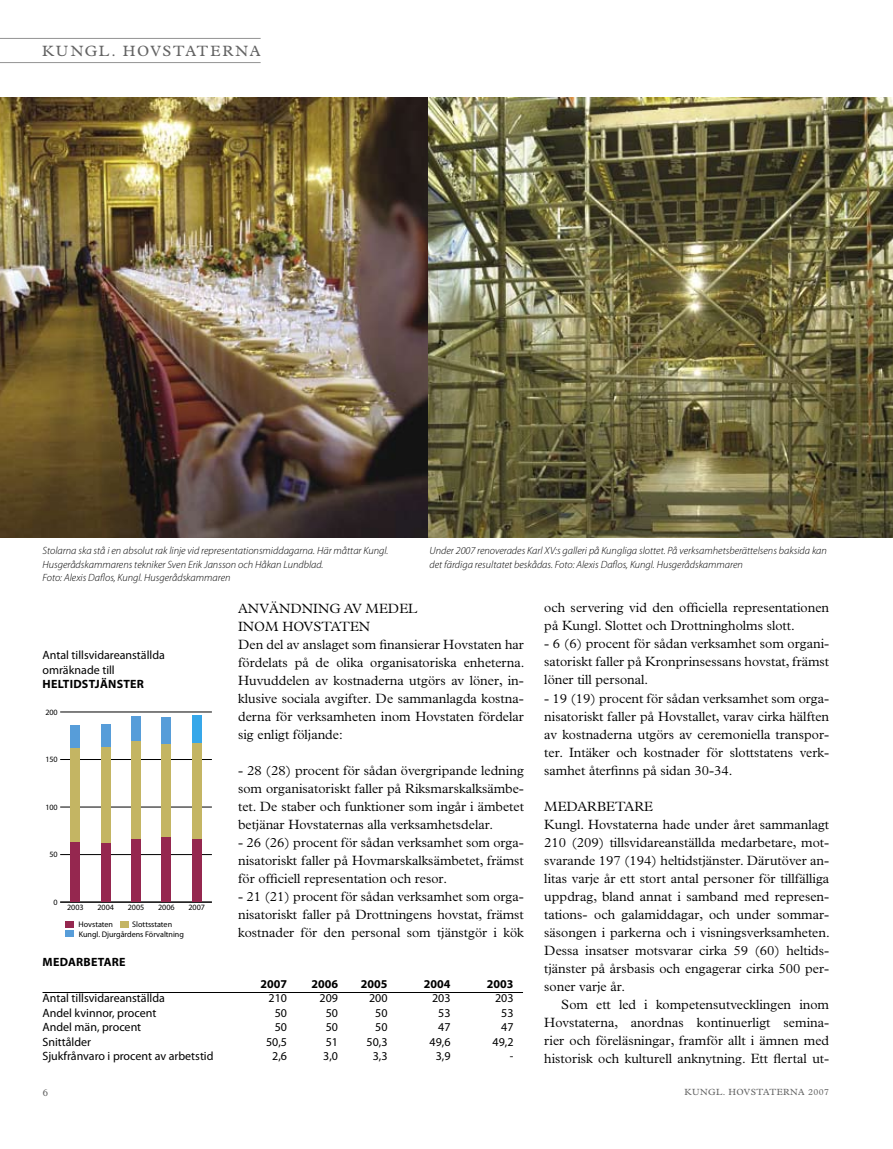
<style>
.page{position:relative;width:893px;height:1149px;background:#fff}
.page>*{position:absolute;margin:0;border:0;box-sizing:border-box;transform-origin:0 0}
.t1{font:15px "Plantin";letter-spacing:.105em;color:#636363}
.t2{font:300 13.5px/18px "Plantin";color:#000;text-align:justify}
.t3{font:12px/14.4px "Myriad Pro";color:#000}
.t4{font:700 12px "Myriad Pro";letter-spacing:.02em;color:#000}
.t5{font:italic 300 10.5px/13.5px "Myriad Pro";color:#000}
.t6{font:10.5px "Plantin";color:#636363}
.t7{font:9px "Plantin";letter-spacing:.05em;color:#636363}
.t8{font:8.1px/9.3px "Myriad Pro";color:#000}
</style>
<div class="page">
<hr style="left:0;top:38px;width:261px;height:1px;background:#939393">
<hr style="left:0;top:62px;width:261px;height:1px;background:#939393">
<hr style="left:43px;top:991px;width:480px;height:1px;background:#000">
<hr style="left:60px;top:901px;width:152px;height:1px;background:#000">
<hr style="left:60px;top:854px;width:152px;height:1px;background:#000">
<hr style="left:60px;top:806px;width:152px;height:1px;background:#000">
<hr style="left:60px;top:759px;width:152px;height:1px;background:#000">
<hr style="left:60px;top:711px;width:152px;height:1px;background:#000">
<div style="left:70px;top:725px;width:10px;height:22px;background:#579dd9"></div>
<div style="left:101px;top:724px;width:10px;height:23px;background:#579dd9"></div>
<div style="left:131px;top:715px;width:10px;height:26px;background:#579dd9"></div>
<div style="left:162px;top:717px;width:9px;height:27px;background:#579dd9"></div>
<div style="left:192px;top:714px;width:10px;height:29px;background:#36a7e9"></div>
<div style="left:70px;top:747px;width:10px;height:95px;background:#c4b563"></div>
<div style="left:101px;top:747px;width:10px;height:95px;background:#c4b563"></div>
<div style="left:131px;top:741px;width:10px;height:98px;background:#c4b563"></div>
<div style="left:162px;top:744px;width:9px;height:93px;background:#c4b563"></div>
<div style="left:192px;top:743px;width:10px;height:96px;background:#c4b563"></div>
<div style="left:70px;top:842px;width:10px;height:59px;background:#95274f"></div>
<div style="left:101px;top:842px;width:10px;height:59px;background:#95274f"></div>
<div style="left:131px;top:839px;width:10px;height:62px;background:#95274f"></div>
<div style="left:162px;top:837px;width:9px;height:64px;background:#95274f"></div>
<div style="left:192px;top:839px;width:10px;height:62px;background:#95274f"></div>
<div style="left:65px;top:920px;width:9px;height:6px;background:#95274f"></div>
<div style="left:120px;top:921px;width:9px;height:6px;background:#c4b563"></div>
<div style="left:65px;top:930px;width:9px;height:6px;background:#579dd9"></div>
<img style="left:0;top:98px;width:428px;height:439px">
<img style="left:428px;top:98px;width:465px;height:439px">
<p class="t1" style="left:42px;top:42px;width:220px">KUNGL. HOVSTATERNA</p>
<p class="t5" style="left:43px;top:543px;width:347px">Stolarna ska stå i en absolut rak linje vid representationsmiddagarna. Här måttar Kungl.<br>Husgerådskammarens tekniker Sven Erik Jansson och Håkan Lundblad.<br>Foto: Alexis Daflos, Kungl. Husgerådskammaren</p>
<p class="t5" style="left:429px;top:543px;width:399px">Under 2007 renoverades Karl XV:s galleri på Kungliga slottet. På verksamhetsberättelsens baksida kan det färdiga resultatet beskådas. Foto: Alexis Daflos, Kungl. Husgerådskammaren</p>
<p class="t3" style="left:43px;top:647px;width:124px">Antal tillsvidareanställda omräknade till</p>
<p class="t4" style="left:43px;top:676px;width:103px">HELTIDSTJÄNSTER</p>
<p class="t8" style="left:45px;top:707px;width:14px">200</p>
<p class="t8" style="left:45px;top:754px;width:14px">150</p>
<p class="t8" style="left:45px;top:802px;width:14px">100</p>
<p class="t8" style="left:50px;top:849px;width:10px">50</p>
<p class="t8" style="left:54px;top:897px;width:6px">0</p>
<p class="t8" style="left:67px;top:902px;width:18px">2003</p>
<p class="t8" style="left:97px;top:902px;width:18px">2004</p>
<p class="t8" style="left:128px;top:902px;width:18px">2005</p>
<p class="t8" style="left:158px;top:902px;width:18px">2006</p>
<p class="t8" style="left:188px;top:902px;width:18px">2007</p>
<p class="t8" style="left:79px;top:919px;width:36px">Hovstaten</p>
<p class="t8" style="left:79px;top:919px;width:107px;text-indent:54px">Slottsstaten<br>Kungl. Djurgårdens Förvaltning</p>
<p class="t4" style="left:43px;top:953px;width:84px">MEDARBETARE</p>
<p class="t2" style="left:238px;top:599px;width:288px;text-align:left">ANVÄNDNING AV MEDEL<br>INOM HOVSTATEN<br>Den del av anslaget som finansierar Hovstaten har fördelats på de olika organisatoriska enheterna.<br>Huvuddelen av kostnaderna utgörs av löner, in&shy;klusive sociala avgifter. De sammanlagda kostna&shy;derna för verksamheten inom Hovstaten fördelar sig enligt följande:</p>
<p class="t2" style="left:238px;top:761px;width:287px">- 28 (28) procent för sådan övergripande ledning som organisatoriskt faller på Riksmarskalksämbe&shy;tet. De staber och funktioner som ingår i ämbetet betjänar Hovstaternas alla verksamhetsdelar.</p>
<p class="t2" style="left:238px;top:832px;width:287px">- 26 (26) procent för sådan verksamhet som orga&shy;nisatoriskt faller på Hovmarskalksämbetet, främst för officiell representation och resor.</p>
<p class="t2" style="left:238px;top:886px;width:287px">- 21 (21) procent för sådan verksamhet som orga&shy;nisatoriskt faller på Drottningens hovstat, främst kostnader för den personal som tjänstgör i kök</p>
<p class="t4" style="left:260px;top:975px;width:28px">2007</p>
<p class="t4" style="left:311px;top:975px;width:28px">2006</p>
<p class="t4" style="left:361px;top:975px;width:28px">2005</p>
<p class="t4" style="left:424px;top:975px;width:28px">2004</p>
<p class="t4" style="left:487px;top:975px;width:28px">2003</p>
<p class="t3" style="left:43px;top:990px;width:124px">Antal tillsvidareanställda</p>
<p class="t3" style="left:269px;top:990px;width:20px">210</p>
<p class="t3" style="left:320px;top:990px;width:20px">209</p>
<p class="t3" style="left:369px;top:990px;width:20px">200</p>
<p class="t3" style="left:432px;top:990px;width:20px">203</p>
<p class="t3" style="left:495px;top:990px;width:20px">203</p>
<p class="t3" style="left:43px;top:1004px;width:115px">Andel kvinnor, procent</p>
<p class="t3" style="left:275px;top:1004px;width:14px">50</p>
<p class="t3" style="left:326px;top:1004px;width:14px">50</p>
<p class="t3" style="left:375px;top:1004px;width:14px">50</p>
<p class="t3" style="left:438px;top:1004px;width:14px">53</p>
<p class="t3" style="left:501px;top:1004px;width:14px">53</p>
<p class="t3" style="left:43px;top:1019px;width:100px">Andel män, procent</p>
<p class="t3" style="left:275px;top:1019px;width:14px">50</p>
<p class="t3" style="left:326px;top:1019px;width:14px">50</p>
<p class="t3" style="left:375px;top:1019px;width:14px">50</p>
<p class="t3" style="left:438px;top:1019px;width:14px">47</p>
<p class="t3" style="left:501px;top:1019px;width:14px">47</p>
<p class="t3" style="left:43px;top:1033px;width:50px">Snittålder</p>
<p class="t3" style="left:266px;top:1033px;width:22px">50,5</p>
<p class="t3" style="left:326px;top:1033px;width:14px">51</p>
<p class="t3" style="left:367px;top:1033px;width:22px">50,3</p>
<p class="t3" style="left:430px;top:1033px;width:22px">49,6</p>
<p class="t3" style="left:493px;top:1033px;width:22px">49,2</p>
<p class="t3" style="left:43px;top:1048px;width:173px">Sjukfrånvaro i procent av arbetstid</p>
<p class="t3" style="left:272px;top:1048px;width:16px">2,6</p>
<p class="t3" style="left:323px;top:1048px;width:16px">3,0</p>
<p class="t3" style="left:373px;top:1048px;width:16px">3,3</p>
<p class="t3" style="left:436px;top:1048px;width:16px">3,9</p>
<p class="t3" style="left:510px;top:1048px;width:5px">-</p>
<p class="t2" style="left:544px;top:598px;width:286px">och servering vid den officiella representationen på Kungl. Slottet och Drottningholms slott.</p>
<p class="t2" style="left:544px;top:634px;width:286px">- 6 (6) procent för sådan verksamhet som organi&shy;satoriskt faller på Kronprinsessans hovstat, främst löner till personal.</p>
<p class="t2" style="left:544px;top:688px;width:286px">- 19 (19) procent för sådan verksamhet som orga&shy;nisatoriskt faller på Hovstallet, varav cirka hälften av kostnaderna utgörs av ceremoniella transpor&shy;ter. Intäker och kostnader för slottstatens verk&shy;samhet återfinns på sidan 30-34.</p>
<p class="t2" style="left:544px;top:796px;width:287px;text-align:left">MEDARBETARE<br>Kungl. Hovstaterna hade under året sammanlagt 210 (209) tillsvidareanställda medarbetare, mot&shy;svarande 197 (194) heltidstjänster. Därutöver an&shy;litas varje år ett stort antal personer för tillfälliga uppdrag, bland annat i samband med represen&shy;tations- och galamiddagar, och under sommar&shy;säsongen i parkerna och i visningsverksamheten.<br>Dessa insatser motsvarar cirka 59 (60) heltids&shy;tjänster på årsbasis och engagerar cirka 500 per&shy;soner varje år.</p>
<p class="t2" style="left:544px;top:994px;width:286px;text-indent:17px">Som ett led i kompetensutvecklingen inom Hovstaterna, anordnas kontinuerligt semina&shy;rier och föreläsningar, framför allt i ämnen med historisk och kulturell anknytning. Ett flertal ut-</p>
<p class="t6" style="left:43px;top:1085px;width:7px">6</p>
<p class="t7" style="left:685px;top:1086px;width:146px">KUNGL. HOVSTATERNA 2007</p>
</div>
